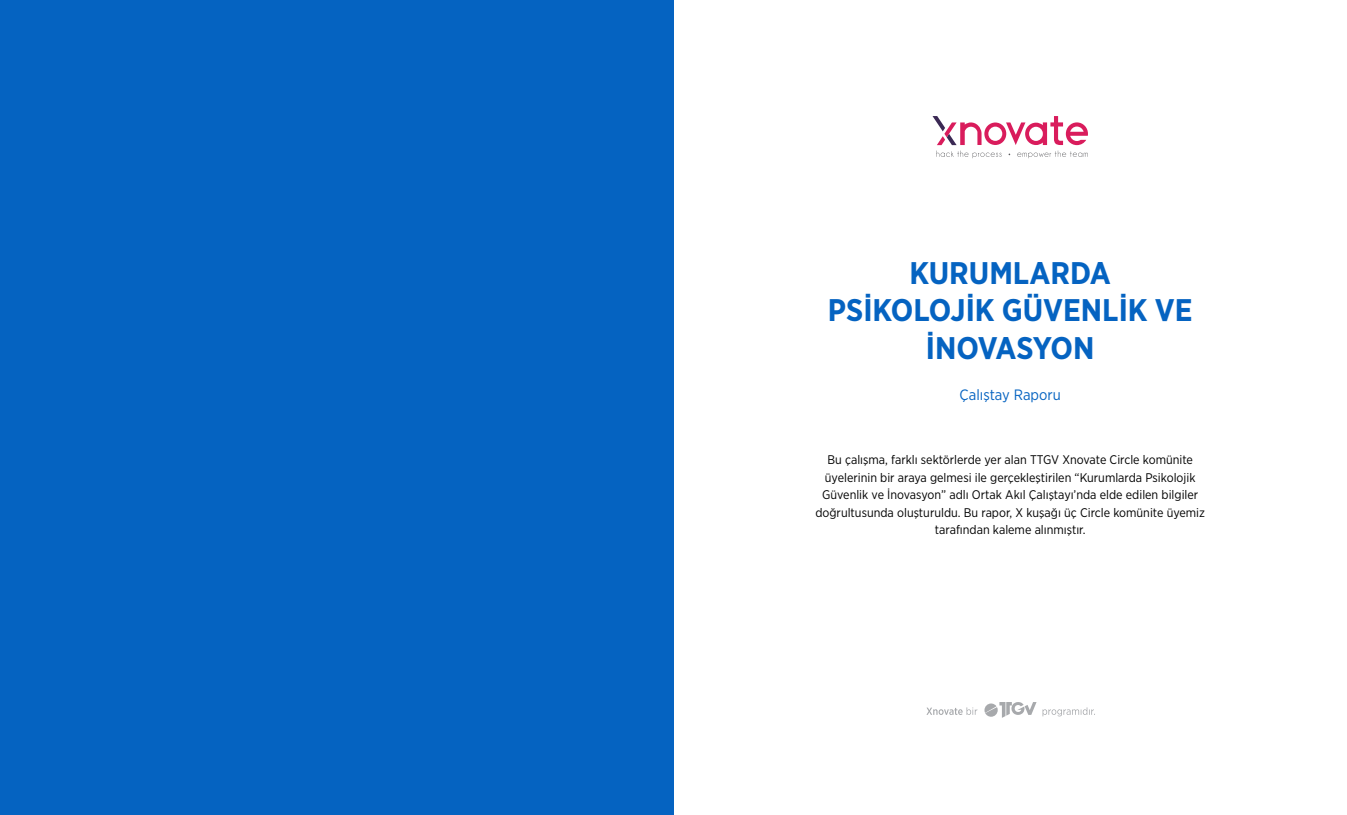
<style>
.page{position:relative;width:1347px;height:815px;background:#fff}
.page>*{position:absolute;margin:0;border:0;box-sizing:border-box;transform-origin:0 0}
.t1{font:700 31.25px/37.5px "Gotham Narrow";color:#0563c1;text-align:center}
.t2{font:15px "Gotham Narrow";color:#0563c1}
.t3{font:12.5px/17.5px "Gotham Narrow";color:#000;text-align:center}
</style>
<div class="page">
<svg style="left:936px;top:151px;width:65px;height:7px"></svg>
<svg style="left:1017px;top:151px;width:70px;height:7px"></svg>
<svg style="left:932px;top:116px;width:156px;height:29px"></svg>
<div style="left:0;top:0;width:673px;height:815px;background:#0563c1"></div>
<svg style="left:926px;top:702px;width:169px;height:16px"></svg>
<h1 class="t1" style="left:828px;top:254px;width:366px">KURUMLARDA<br>PSİKOLOJİK GÜVENLİK VE<br>İNOVASYON</h1>
<p class="t2" style="left:959px;top:385px;width:103px">Çalıştay Raporu</p>
<p class="t3" style="left:815px;top:451px;width:391px">Bu çalışma, farklı sektörlerde yer alan TTGV Xnovate Circle komünite üyelerinin bir araya gelmesi ile gerçekleştirilen “Kurumlarda Psikolojik Güvenlik ve İnovasyon” adlı Ortak Akıl Çalıştayı’nda elde edilen bilgiler doğrultusunda oluşturuldu. Bu rapor, X kuşağı üç Circle komünite üyemiz tarafından kaleme alınmıştır.</p>
</div>
